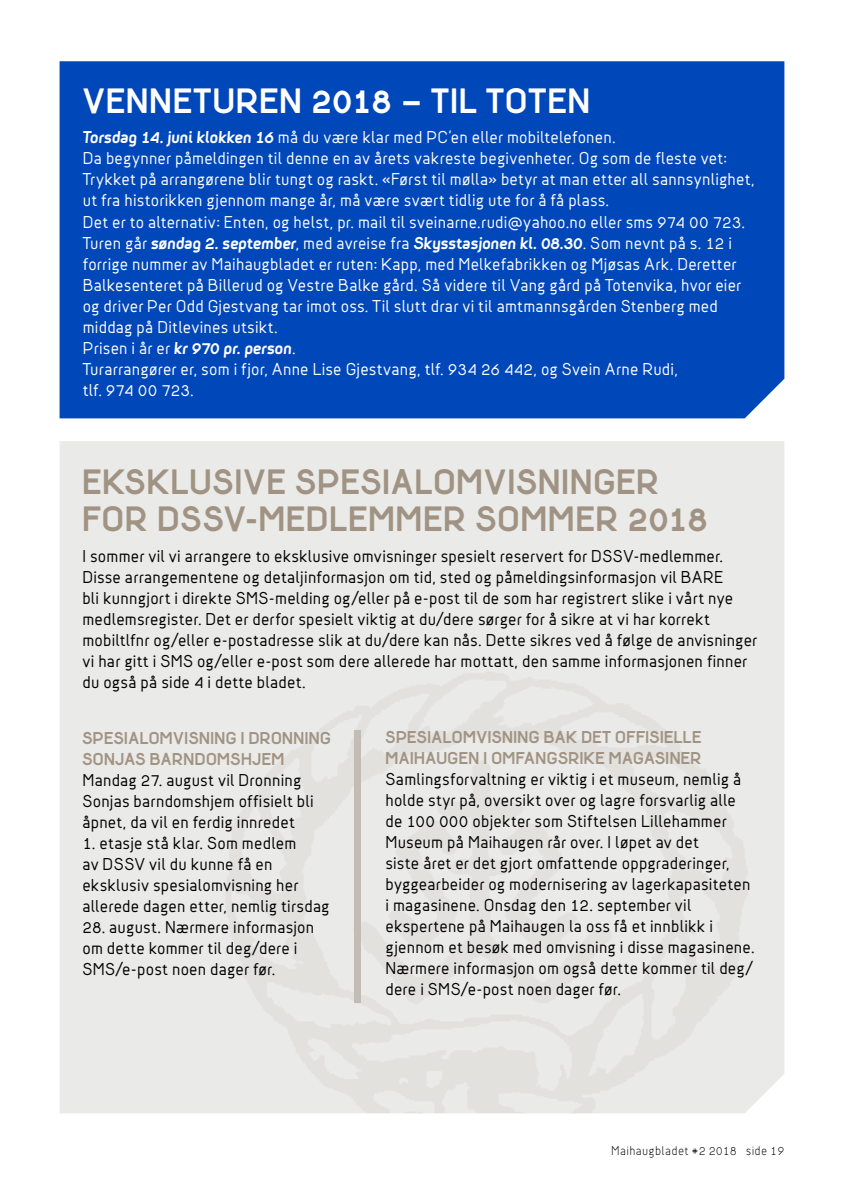
<style>
.page{position:relative;width:844px;height:1191px;background:#fff}
.page>*{position:absolute;margin:0;border:0;box-sizing:border-box;transform-origin:0 0}
.t1{font:700 34.12px/36.8px "Jacobs Sans";letter-spacing:.04em;color:#a19383}
.t2{font:700 34.12px "Jacobs Sans";letter-spacing:.04em;color:#fff}
.t3{font:16.62px/21px "Jacobs Sans";letter-spacing:.01em;color:#000}
.t4{font:16.62px/21px "Jacobs Sans";letter-spacing:.01em;color:#fff}
.t5{font:700 16.62px/21px "Jacobs Sans";letter-spacing:.03em;color:#a19383}
.t6{font:300 12.25px "Jacobs Sans";letter-spacing:.025em;color:#000}
.s1{font-weight:700;font-style:italic}
</style>
<div class="page">
<div style="left:60px;top:441px;width:724px;height:672px;background:#eaeae8"></div>
<img style="left:212px;top:652px;width:559px;height:461px">
<div style="left:60px;top:61px;width:724px;height:357px;background:#0047ba"></div>
<div style="left:354px;top:730px;width:7px;height:273px;background:#c3bcb5"></div>
<h1 class="t2" style="left:83px;top:79px;width:508px">VENNETUREN 2018 – TIL TOTEN</h1>
<p class="t4" style="left:83px;top:127px;width:673px"><span class="s1">Torsdag 14. juni klokken 16</span> må du være klar med PC’en eller mobiltelefonen.<br>Da begynner påmeldingen til denne en av årets vakreste begivenheter. Og som de fleste vet:<br>Trykket på arrangørene blir tungt og raskt. «Først til mølla» betyr at man etter all sannsynlighet, ut fra historikken gjennom mange år, må være svært tidlig ute for å få plass.<br>Det er to alternativ: Enten, og helst, pr. mail til sveinarne.rudi@yahoo.no eller sms 974 00 723.<br>Turen går <span class="s1">søndag 2. september</span>, med avreise fra <span class="s1">Skysstasjonen kl. 08.30</span>. Som nevnt på s. 12 i forrige nummer av Maihaugbladet er ruten: Kapp, med Melkefabrikken og Mjøsas Ark. Deretter Balkesenteret på Billerud og Vestre Balke gård. Så videre til Vang gård på Totenvika, hvor eier og driver Per Odd Gjestvang tar imot oss. Til slutt drar vi til amtmannsgården Stenberg med middag på Ditlevines utsikt.<br>Prisen i år er <span class="s1">kr 970 pr. person</span>.<br>Turarrangører er, som i fjor, Anne Lise Gjestvang, tlf. 934 26 442, og Svein Arne Rudi,<br>tlf. 974 00 723.</p>
<h1 class="t1" style="left:82px;top:463px;width:626px">EKSKLUSIVE SPESIALOMVISNINGER<br>FOR DSSV-MEDLEMMER SOMMER 2018</h1>
<p class="t3" style="left:82px;top:545px;width:676px">I sommer vil vi arrangere to eksklusive omvisninger spesielt reservert for DSSV-medlemmer.<br>Disse arrangementene og detaljinformasjon om tid, sted og påmeldingsinformasjon vil BARE<br>bli kunngjort i direkte SMS-melding og/eller på e-post til de som har registrert slike i vårt nye medlemsregister. Det er derfor spesielt viktig at du/dere sørger for å sikre at vi har korrekt mobiltlfnr og/eller e-postadresse slik at du/dere kan nås. Dette sikres ved å følge de anvisninger vi har gitt i SMS og/eller e-post som dere allerede har mottatt, den samme informasjonen finner du også på side 4 i dette bladet.</p>
<p class="t5" style="left:385px;top:726px;width:317px">SPESIALOMVISNING BAK DET OFFISIELLE<br>MAIHAUGEN I OMFANGSRIKE MAGASINER</p>
<p class="t3" style="left:385px;top:768px;width:370px">Samlingsforvaltning er viktig i et museum, nemlig å holde styr på, oversikt over og lagre forsvarlig alle de 100 000 objekter som Stiftelsen Lillehammer Museum på Maihaugen rår over. I løpet av det<br>siste året er det gjort omfattende oppgraderinger, byggearbeider og modernisering av lagerkapasiteten i magasinene. Onsdag den 12. september vil ekspertene på Maihaugen la oss få et innblikk i gjennom et besøk med omvisning i disse magasinene.<br>Nærmere informasjon om også dette kommer til deg/ dere i SMS/e-post noen dager før.</p>
<p class="t5" style="left:82px;top:727px;width:250px">SPESIALOMVISNING I DRONNING<br>SONJAS BARNDOMSHJEM</p>
<p class="t3" style="left:82px;top:769px;width:233px">Mandag 27. august vil Dronning<br>Sonjas barndomshjem offisielt bli åpnet, da vil en ferdig innredet</p>
<p class="t3" style="left:82px;top:832px;width:249px">1. etasje stå klar. Som medlem<br>av DSSV vil du kunne få en eksklusiv spesialomvisning her allerede dagen etter, nemlig tirsdag</p>
<p class="t3" style="left:82px;top:916px;width:233px">28. august. Nærmere informasjon om dette kommer til deg/dere i<br>SMS/e-post noen dager før.</p>
<p class="t6" style="left:611px;top:1143px;width:175px">Maihaugbladet #2 2018 side 19</p>
</div>
